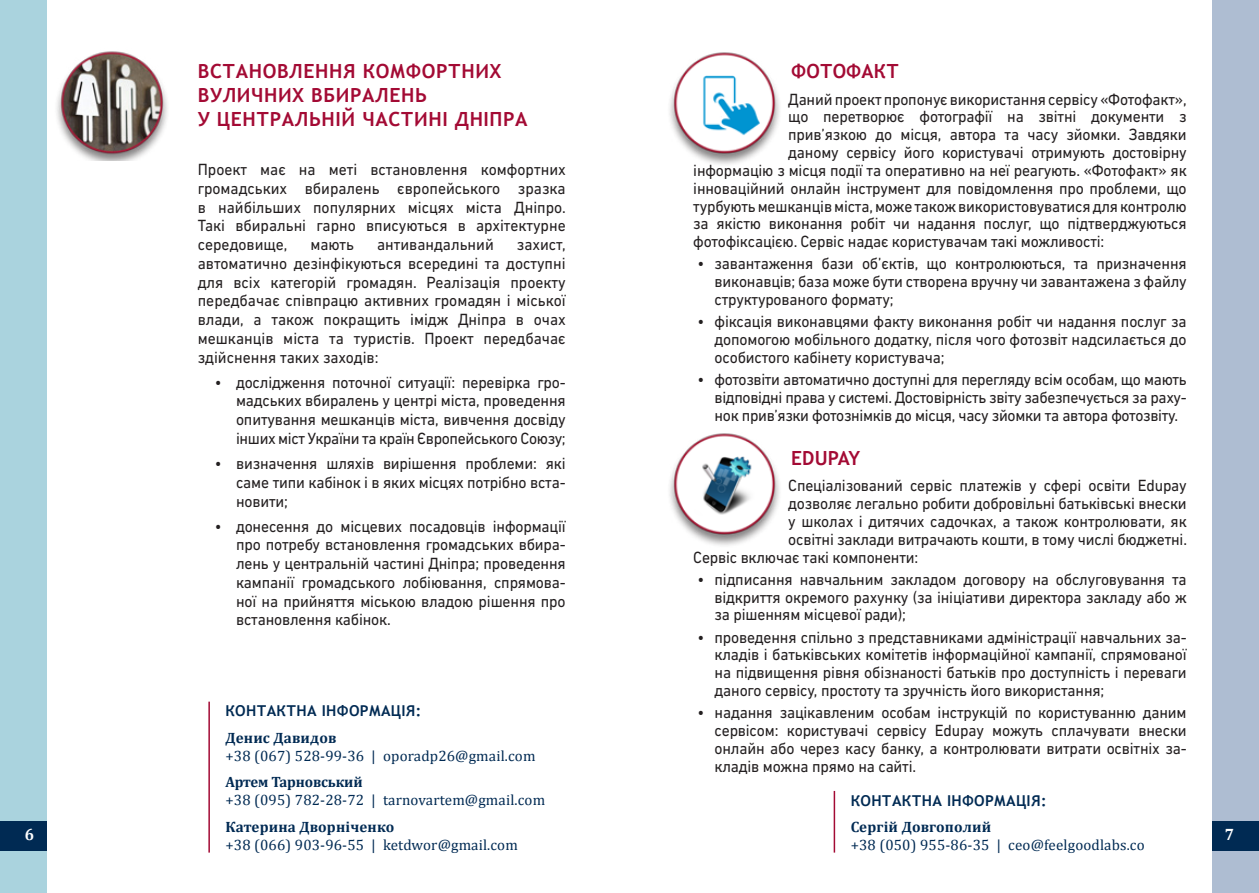
<style>
.page{position:relative;width:1259px;height:893px;background:#fff}
.page>*{position:absolute;margin:0;border:0;box-sizing:border-box;transform-origin:0 0}
.Стиль_абзаца_1{font:700 19.5px/24px "Trebuchet MS";letter-spacing:.03em;color:#a30a34}
.Стиль_абзаца_1-2{font:700 19.5px "Trebuchet MS";letter-spacing:.01em;color:#a30a34}
.text-1{font:16.5px/18.8px "DIN Next W1 G";letter-spacing:-.01em;color:#231f20;text-align:justify;scale:.95 1}
.t1{font:700 16.5px "Cambria";color:#fff;scale:.95 1}
.kontakt{font:15px/18px "Cambria";letter-spacing:.01em;color:#002a53}
.kontakt-2{font:700 15px "Trebuchet MS";letter-spacing:.02em;color:#002a53}
.s1{font-weight:700}
</style>
<div class="page">
<div style="left:1212px;top:0;width:47px;height:893px;background:#aebdd2"></div>
<hr style="left:208px;top:702px;width:2px;height:151px;background:#a30a34">
<hr style="left:833px;top:791px;width:2px;height:62px;background:#a30a34">
<img style="left:56px;top:51px;width:112px;height:109px">
<img style="left:669px;top:52px;width:111px;height:113px">
<img style="left:669px;top:433px;width:111px;height:113px">
<div style="left:0;top:0;width:47px;height:893px;background:#aad3de"></div>
<div style="left:0;top:821px;width:47px;height:29px;background:#002a53"></div>
<div style="left:1212px;top:821px;width:47px;height:29px;background:#002a53"></div>
<p class="Стиль_абзаца_1" style="left:198px;top:59px;width:331px">ВСТАНОВЛЕННЯ КОМФОРТНИХ<br>ВУЛИЧНИХ ВБИРАЛЕНЬ<br>У ЦЕНТРАЛЬНІЙ ЧАСТИНІ ДНІПРА</p>
<p class="text-1" style="left:198px;top:160px;width:389px">Проект має на меті встановлення комфортних громадських вбиралень європейського зразка в найбільших популярних місцях міста Дніпро.<br>Такі вбиральні гарно вписуються в архітектурне середовище,</p>
<p class="Стиль_абзаца_1-2" style="left:791px;top:59px;width:109px">ФОТОФАКТ</p>
<p class="text-1" style="left:788px;top:89px;width:421px">Даний проект пропонує використання сервісу «Фотофакт»,</p>
<p class="text-1" style="left:788px;top:107px;width:421px">що перетворює фотографії на звітні документи з</p>
<p class="text-1" style="left:788px;top:125px;width:421px">прив’язкою до місця, автора та часу зйомки. Завдяки</p>
<p class="text-1" style="left:788px;top:143px;width:421px">даному сервісу його користувачі отримують достовірну</p>
<p class="text-1" style="left:693px;top:161px;width:521px">інформацію з місця події та оперативно на неї реагують. «Фотофакт» як</p>
<p class="text-1" style="left:693px;top:179px;width:521px">інноваційний онлайн інструмент для повідомлення про проблеми, що</p>
<p class="text-1" style="left:693px;top:196px;width:521px">турбують мешканців міста, може також використовуватися для контролю</p>
<p class="text-1" style="left:693px;top:214px;width:521px">за якістю виконання робіт чи надання послуг, що підтверджуються</p>
<p class="text-1" style="left:693px;top:232px;width:434px">фотофіксацією. Сервіс надає користувачам такі можливості:</p>
<p class="text-1" style="left:714px;top:255px;width:498px;line-height:17.9px;text-indent:-17px">• завантаження бази об’єктів, що контролюються, та призначення виконавців; база може бути створена вручну чи завантажена з файлу структурованого формату;</p>
<p class="text-1" style="left:714px;top:312px;width:498px;line-height:17.9px;text-indent:-17px">• фіксація виконавцями факту виконання робіт чи надання послуг за допомогою мобільного додатку, після чого фотозвіт надсилається до особистого кабінету користувача;</p>
<p class="text-1" style="left:714px;top:370px;width:498px;line-height:18.1px;text-indent:-17px">• фотозвіти автоматично доступні для перегляду всім особам, що мають відповідні права у системі. Достовірність звіту забезпечується за раху&shy;нок прив’язки фотознімків до місця, часу зйомки та автора фотозвіту.</p>
<p class="Стиль_абзаца_1" style="left:791px;top:446px;width:70px">EDUPAY</p>
<p class="text-1" style="left:788px;top:476px;width:421px">Спеціалізований сервіс платежів у сфері освіти Edupay</p>
<p class="text-1" style="left:788px;top:494px;width:421px">дозволяє легально робити добровільні батьківські внески</p>
<p class="text-1" style="left:788px;top:512px;width:421px">у школах і дитячих садочках, а також контролювати, як</p>
<p class="text-1" style="left:788px;top:530px;width:421px">освітні заклади витрачають кошти, в тому числі бюджетні.</p>
<p class="text-1" style="left:693px;top:547px;width:238px">Сервіс включає такі компоненти:</p>
<p class="text-1" style="left:714px;top:570px;width:498px;line-height:17.9px;text-indent:-17px">• підписання навчальним закладом договору на обслуговування та відкриття окремого рахунку (за ініціативи директора закладу або ж за рішенням місцевої ради);</p>
<p class="text-1" style="left:714px;top:628px;width:498px;line-height:17.9px;text-indent:-17px">• проведення спільно з представниками адміністрації навчальних за&shy;кладів і батьківських комітетів інформаційної кампанії, спрямованої на підвищення рівня обізнаності батьків про доступність і переваги даного сервісу, простоту та зручність його використання;</p>
<p class="text-1" style="left:714px;top:703px;width:498px;line-height:18px;text-indent:-17px">• надання зацікавленим особам інструкцій по користуванню даним сервісом: користувачі сервісу Edupay можуть сплачувати внески онлайн або через касу банку, а контролювати витрати освітніх за&shy;кладів можна прямо на сайті.</p>
<p class="text-1" style="left:310px;top:235px;width:47px">мають</p>
<p class="text-1" style="left:377px;top:235px;width:124px">антивандальний</p>
<p class="text-1" style="left:198px;top:235px;width:389px;text-indent:319px">захист, автоматично дезінфікуються всередині та доступні для всіх категорій громадян. Реалізація проекту передбачає співпрацю активних громадян і міської влади, а також покращить імідж Дніпра в очах мешканців міста та туристів. Проект передбачає здійснення таких заходів:</p>
<p class="text-1" style="left:236px;top:372px;width:348px;text-indent:-21px">• дослідження поточної ситуації: перевірка гро&shy;мадських вбиралень у центрі міста, проведення опитування мешканців міста, вивчення досвіду інших міст України та країн Європейського Союзу;</p>
<p class="text-1" style="left:236px;top:454px;width:348px;text-indent:-21px">• визначення шляхів вирішення проблеми: які саме типи кабінок і в яких місцях потрібно вста&shy;новити;</p>
<p class="text-1" style="left:236px;top:516px;width:348px;text-indent:-21px">• донесення до місцевих посадовців інформації про потребу встановлення громадських вбира&shy;лень у центральній частині Дніпра; проведення кампанії громадського лобіювання, спрямова&shy;ної на прийняття міською владою рішення про встановлення кабінок.</p>
<p class="kontakt-2" style="left:225px;top:702px;width:197px">КОНТАКТНА ІНФОРМАЦІЯ:</p>
<p class="kontakt" style="left:225px;top:729px;width:311px"><span class="s1">Денис Давидов<br></span>+38 (067) 528-99-36 | oporadp26@gmail.com</p>
<p class="kontakt" style="left:225px;top:773px;width:321px"><span class="s1">Артем Тарновський<br></span>+38 (095) 782-28-72 | tarnovartem@gmail.com</p>
<p class="kontakt" style="left:225px;top:818px;width:294px"><span class="s1">Катерина Дворніченко<br></span>+38 (066) 903-96-55 | ketdwor@gmail.com</p>
<p class="kontakt-2" style="left:850px;top:791px;width:197px">КОНТАКТНА ІНФОРМАЦІЯ:</p>
<p class="kontakt" style="left:850px;top:818px;width:295px"><span class="s1">Сергій Довгополий<br></span>+38 (050) 955-86-35 | ceo@feelgoodlabs.co</p>
<p class="t1" style="left:25px;top:823px;width:11px">6</p>
<p class="t1" style="left:1225px;top:823px;width:11px">7</p>
</div>
